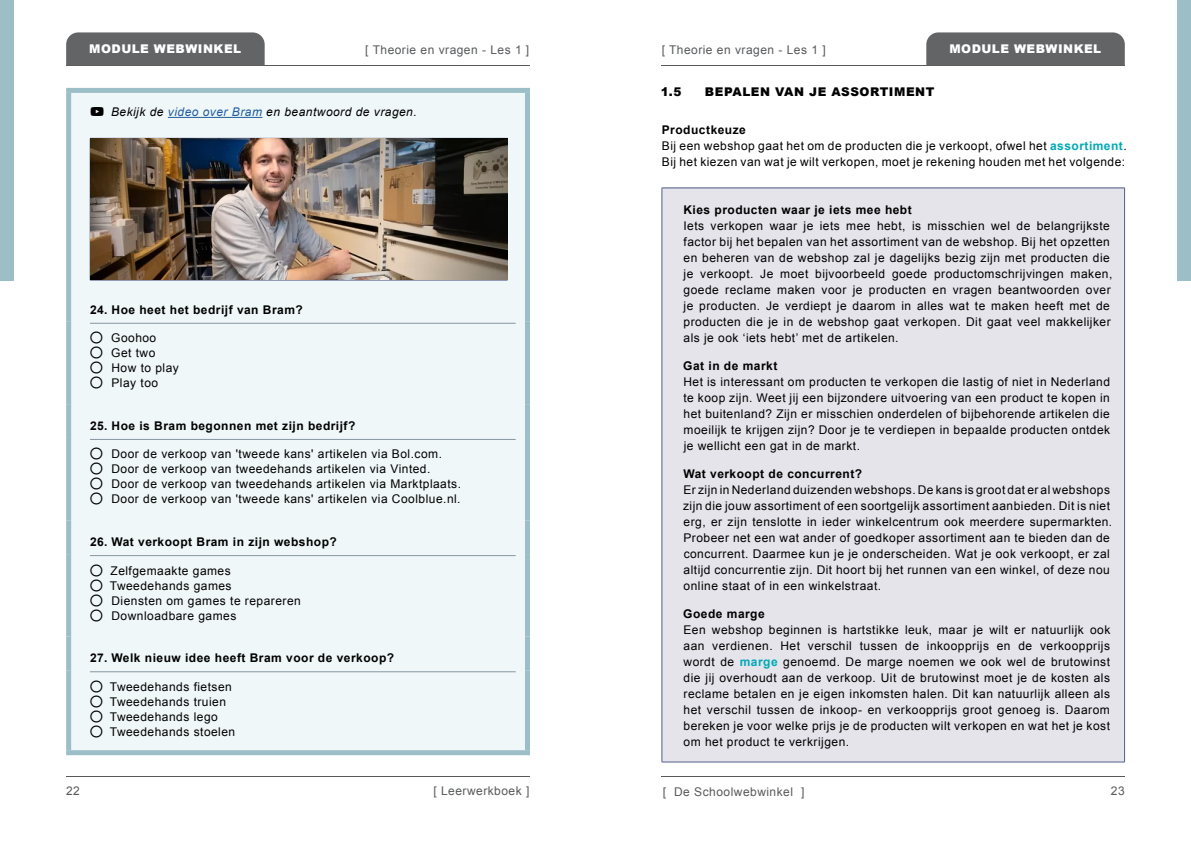
<style>
.page{position:relative;width:1191px;height:842px;background:#fff}
.page>*{position:absolute;margin:0;border:0;box-sizing:border-box;transform-origin:0 0}
.t1{font:12px/16px "Arial";letter-spacing:.04em;color:#000}
.t2{font:700 12px "Arial";letter-spacing:.04em;color:#000}
.t3{font:12px "Arial";letter-spacing:.04em;color:#58595b}
.t4{font:italic 12px "Arial";letter-spacing:.04em;color:#000}
.t5{font:900 12px "Arial";letter-spacing:.04em;color:#fff}
.t6{font:900 12px "Arial";letter-spacing:.045em;color:#000}
.s1{color:#215e9e}
.s2{font-weight:700}
.s3{font-weight:700;color:#00a9b5}
</style>
<div class="page">
<hr style="left:66px;top:776px;width:463px;height:1px;background:#58595b">
<hr style="left:661px;top:776px;width:463px;height:1px;background:#58595b">
<hr style="left:661px;top:65px;width:463px;height:1px;background:#58595b">
<hr style="left:66px;top:65px;width:463px;height:1px;background:#58595b">
<div style="left:66px;top:32px;width:199px;height:33px;background:#636466"></div>
<div style="left:926px;top:32px;width:198px;height:33px;background:#636466"></div>
<div style="left:1176px;top:0;width:15px;height:281px;background:#9cbec7"></div>
<div style="left:0;top:0;width:14px;height:281px;background:#9cbec7"></div>
<div style="left:662px;top:188px;width:462px;height:574px;background:#e5e4eb"></div>
<hr style="left:661px;top:188px;width:463px;height:1px;background:#545f8a">
<hr style="left:661px;top:188px;width:1px;height:574px;background:#545f8a">
<hr style="left:1124px;top:188px;width:1px;height:574px;background:#545f8a">
<hr style="left:661px;top:762px;width:463px;height:1px;background:#545f8a">
<div style="left:71px;top:93px;width:454px;height:657px;background:#f0f7f9"></div>
<div style="left:66px;top:88px;width:464px;height:5px;background:#9cbec7"></div>
<div style="left:66px;top:93px;width:5px;height:229px;background:#9cbec7"></div>
<div style="left:525px;top:93px;width:5px;height:229px;background:#9cbec7"></div>
<div style="left:66px;top:322px;width:5px;height:82px;background:#9cbec7"></div>
<div style="left:525px;top:322px;width:5px;height:82px;background:#9cbec7"></div>
<div style="left:66px;top:404px;width:5px;height:34px;background:#9cbec7"></div>
<div style="left:525px;top:404px;width:5px;height:34px;background:#9cbec7"></div>
<div style="left:66px;top:438px;width:5px;height:82px;background:#9cbec7"></div>
<div style="left:525px;top:438px;width:5px;height:82px;background:#9cbec7"></div>
<div style="left:66px;top:520px;width:5px;height:34px;background:#9cbec7"></div>
<div style="left:525px;top:520px;width:5px;height:34px;background:#9cbec7"></div>
<div style="left:66px;top:554px;width:5px;height:82px;background:#9cbec7"></div>
<div style="left:525px;top:554px;width:5px;height:82px;background:#9cbec7"></div>
<div style="left:66px;top:636px;width:5px;height:34px;background:#9cbec7"></div>
<div style="left:525px;top:636px;width:5px;height:34px;background:#9cbec7"></div>
<div style="left:66px;top:670px;width:5px;height:80px;background:#9cbec7"></div>
<div style="left:525px;top:670px;width:5px;height:80px;background:#9cbec7"></div>
<div style="left:66px;top:750px;width:464px;height:5px;background:#9cbec7"></div>
<hr style="left:168px;top:117px;width:94px;height:1px;background:#215e9e">
<hr style="left:90px;top:323px;width:426px;height:1px;background:#8696a2">
<hr style="left:90px;top:138px;width:417px;height:1px;background:#545f8a">
<hr style="left:507px;top:139px;width:1px;height:141px;background:#545f8a">
<hr style="left:90px;top:280px;width:417px;height:1px;background:#545f8a">
<img style="left:90px;top:139px;width:417px;height:141px">
<hr style="left:90px;top:439px;width:426px;height:1px;background:#8696a2">
<hr style="left:90px;top:555px;width:426px;height:1px;background:#8696a2">
<hr style="left:90px;top:672px;width:426px;height:1px;background:#8696a2">
<svg style="left:91px;top:107px;width:13px;height:9px"></svg>
<p class="t5" style="left:89px;top:40px;width:153px">MODULE WEBWINKEL</p>
<p class="t5" style="left:949px;top:40px;width:153px">MODULE WEBWINKEL</p>
<p class="t3" style="left:365px;top:42px;width:165px">[ Theorie en vragen - Les 1 ]</p>
<p class="t3" style="left:661px;top:42px;width:165px">[ Theorie en vragen - Les 1 ]</p>
<p class="t4" style="left:111px;top:104px;width:307px">Bekijk de <span class="s1">video over Bram</span> en beantwoord de vragen.</p>
<p class="t2" style="left:90px;top:302px;width:214px">24. Hoe heet het bedrijf van Bram?</p>
<p class="t1" style="left:91px;top:331px;width:90px;line-height:15px">⚪ Goohoo<br>⚪ Get two<br>⚪ How to play ⚪ Play too</p>
<p class="t2" style="left:90px;top:418px;width:267px">25. Hoe is Bram begonnen met zijn bedrijf?</p>
<p class="t1" style="left:91px;top:447px;width:372px;line-height:15px">⚪ Door de verkoop van 'tweede kans' artikelen via Bol.com.<br>⚪ Door de verkoop van tweedehands artikelen via Vinted.<br>⚪ Door de verkoop van tweedehands artikelen via Marktplaats. ⚪ Door de verkoop van 'tweede kans' artikelen via Coolblue.nl.</p>
<p class="t2" style="left:90px;top:534px;width:248px">26. Wat verkoopt Bram in zijn webshop?</p>
<p class="t1" style="left:91px;top:563px;width:212px;line-height:15px">⚪ Zelfgemaakte games<br>⚪ Tweedehands games<br>⚪ Diensten om games te repareren ⚪ Downloadbare games</p>
<p class="t2" style="left:90px;top:650px;width:306px">27. Welk nieuw idee heeft Bram voor de verkoop?</p>
<p class="t1" style="left:91px;top:679px;width:146px;line-height:15px">⚪ Tweedehands fietsen ⚪ Tweedehands truien ⚪ Tweedehands lego<br>⚪ Tweedehands stoelen</p>
<p class="t6" style="left:661px;top:83px;width:22px">1.5</p>
<p class="t6" style="left:705px;top:83px;width:231px">BEPALEN VAN JE ASSORTIMENT</p>
<p class="t1" style="left:662px;top:122px;width:466px"><span class="s2">Productkeuze<br></span>Bij een webshop gaat het om de producten die je verkoopt, ofwel het <span class="s3">assortiment</span>.<br>Bij het kiezen van wat je wilt verkopen, moet je rekening houden met het volgende:</p>
<p class="t2" style="left:683px;top:202px;width:230px">Kies producten waar je iets mee hebt</p>
<p class="t1" style="left:683px;top:218px;width:430px">Iets verkopen waar je iets mee hebt, is misschien wel de belangrijkste factor bij het bepalen van het assortiment van de webshop. Bij het opzetten en beheren van de webshop zal je dagelijks bezig zijn met producten die je verkoopt. Je moet bijvoorbeeld goede productomschrijvingen maken, goede reclame maken voor je producten en vragen beantwoorden over je producten. Je verdiept je daarom in alles wat te maken heeft met de producten die je in de webshop gaat verkopen. Dit gaat veel makkelijker als je ook ‘iets hebt’ met de artikelen.</p>
<p class="t2" style="left:683px;top:358px;width:96px">Gat in de markt</p>
<p class="t1" style="left:683px;top:374px;width:428px;text-align:justify">Het is interessant om producten te verkopen die lastig of niet in Nederland te koop zijn. Weet jij een bijzondere uitvoering van een product te kopen in het buitenland? Zijn er misschien onderdelen of bijbehorende artikelen die moeilijk te krijgen zijn? Door je te verdiepen in bepaalde producten ontdek je wellicht een gat in de markt.</p>
<p class="t2" style="left:683px;top:465px;width:180px">Wat verkoopt de concurrent?</p>
<p class="t1" style="left:683px;top:482px;width:431px">Er zijn in Nederland duizenden webshops. De kans is groot dat er al webshops zijn die jouw assortiment of een soortgelijk assortiment aanbieden. Dit is niet erg, er zijn tenslotte in ieder winkelcentrum ook meerdere supermarkten.<br>Probeer net een wat ander of goedkoper assortiment aan te bieden dan de concurrent. Daarmee kun je je onderscheiden. Wat je ook verkoopt, er zal altijd concurrentie zijn. Dit hoort bij het runnen van een winkel, of deze nou online staat of in een winkelstraat.</p>
<p class="t2" style="left:683px;top:605px;width:83px">Goede marge</p>
<p class="t1" style="left:683px;top:621px;width:428px;text-align:justify">Een webshop beginnen is hartstikke leuk, maar je wilt er natuurlijk ook aan verdienen. Het verschil tussen de inkoopprijs en de verkoopprijs wordt de <span class="s3">marge</span> genoemd. De marge noemen we ook wel de brutowinst die jij overhoudt aan de verkoop. Uit de brutowinst moet je de kosten als reclame betalen en je eigen inkomsten halen. Dit kan natuurlijk alleen als het verschil tussen de inkoop- en verkoopprijs groot genoeg is. Daarom bereken je voor welke prijs je de producten wilt verkopen en wat het je kost om het product te verkrijgen.</p>
<p class="t3" style="left:66px;top:783px;width:15px">22</p>
<p class="t3" style="left:1111px;top:783px;width:15px">23</p>
<p class="t3" style="left:433px;top:783px;width:97px">[ Leerwerkboek ]</p>
<p class="t3" style="left:662px;top:784px;width:143px">[ De Schoolwebwinkel ]</p>
</div>
